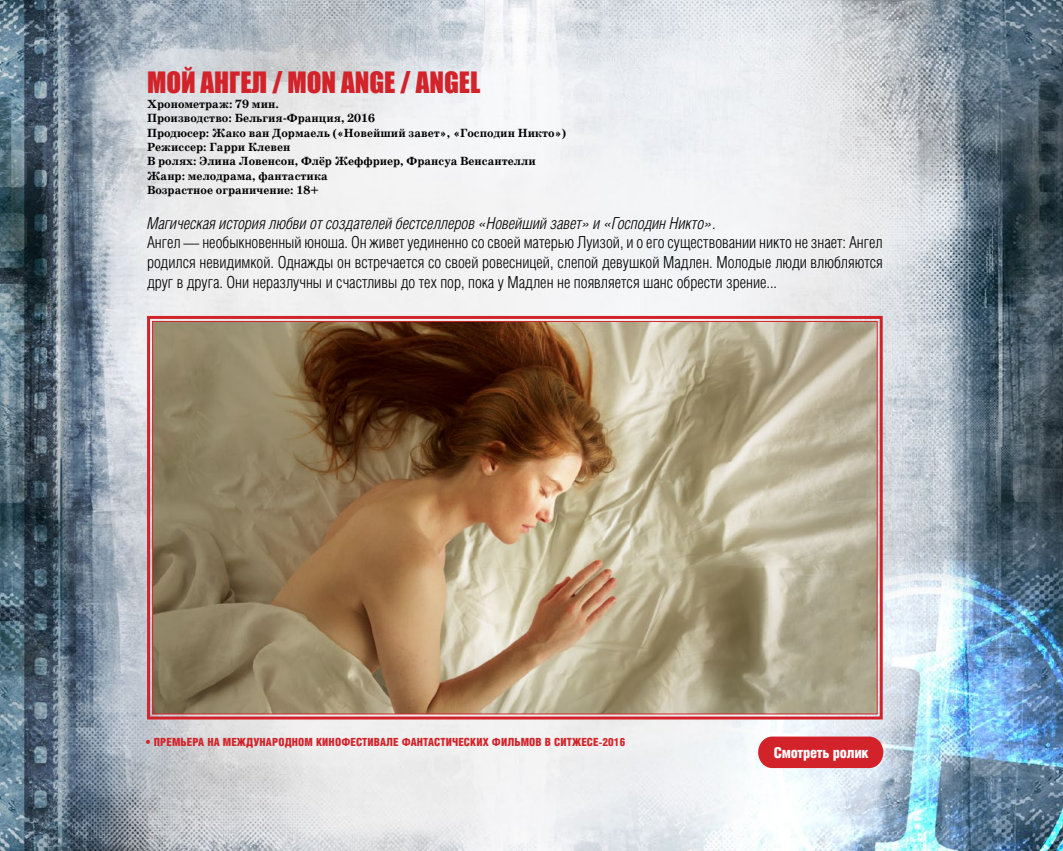
<style>
.page{position:relative;width:1063px;height:851px;background:#fff}
.page>*{position:absolute;margin:0;border:0;box-sizing:border-box;transform-origin:0 0}
.t1{font:27px "Impact";color:#d2232a}
.t2{font:16.5px/19.8px "Helios Cond Light C";color:#000;text-align:justify}
.t3{font:italic 16.5px "Helios Cond Light C";color:#000}
.t4{font:15px "Helios Cond Black C";letter-spacing:-.02em;color:#fff}
.t5{font:700 12px/14.4px "School Book C";color:#000}
.t6{font:11.25px "Helios Cond Black C";letter-spacing:.01em;color:#d2232a}
</style>
<div class="page">
<img style="left:0;top:0;width:1063px;height:850px">
<svg style="left:758px;top:736px;width:125px;height:32px;background:#d33037"></svg>
<svg style="left:146px;top:314px;width:738px;height:407px;background:#db858a"></svg>
<img style="left:152px;top:320px;width:726px;height:395px">
<h1 class="t1" style="left:147px;top:62px;width:335px">МОЙ АНГЕЛ / MON ANGE / ANGEL</h1>
<p class="t5" style="left:147px;top:97px;width:420px">Хронометраж: 79 мин.<br>Производство: Бельгия-Франция, 2016<br>Продюсер: Жако ван Дормаель («Новейший завет», «Господин Никто»)<br>Режиссер: Гарри Клевен<br>В ролях: Элина Ловенсон, Флёр Жеффриер, Франсуа Венсантелли Жанр: мелодрама, фантастика<br>Возрастное ограничение: 18+</p>
<p class="t3" style="left:147px;top:213px;width:570px">Магическая история любви от создателей бестселлеров «Новейший завет» и «Господин Никто».</p>
<p class="t2" style="left:147px;top:232px;width:737px">Ангел — необыкновенный юноша. Он живет уединенно со своей матерью Луизой, и о его существовании никто не знает: Ангел родился невидимкой. Однажды он встречается со своей ровесницей, слепой девушкой Мадлен. Молодые люди влюбляются друг в друга. Они неразлучны и счастливы до тех пор, пока у Мадлен не появляется шанс обрести зрение...</p>
<p class="t6" style="left:146px;top:735px;width:481px">• ПРЕМЬЕРА НА МЕЖДУНАРОДНОМ КИНОФЕСТИВАЛЕ ФАНТАСТИЧЕСКИХ ФИЛЬМОВ В СИТЖЕСЕ-2016</p>
<p class="t4" style="left:774px;top:744px;width:97px">Смотреть ролик</p>
</div>
